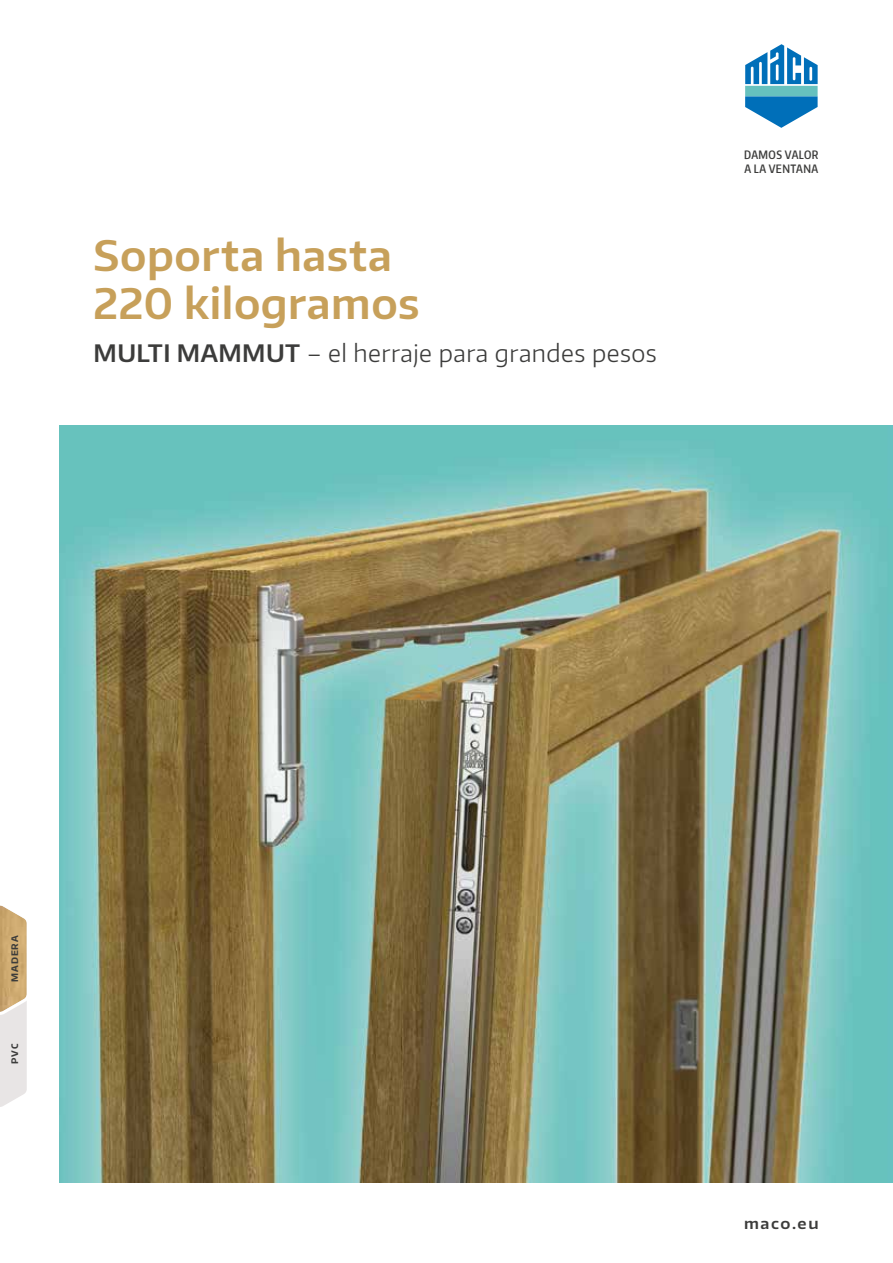
<style>
.page{position:relative;width:893px;height:1263px;background:#fff}
.page>*{position:absolute;margin:0;border:0;box-sizing:border-box;transform-origin:0 0}
.t1{font:600 42px/48px "Encode Sans Normal";letter-spacing:.015em;color:#c7a05a}
.t2{font:300 24px "Encode Sans Normal";letter-spacing:.02em;color:#3c3c3b}
.t3{font:600 15px "Encode Sans Wide";letter-spacing:.105em;color:#3c3c3b}
.t4{font:600 11.55px/13.6px "Encode Sans Compressed";letter-spacing:.04em;color:#3c3c3b}
.t5{font:700 9px "Encode Sans Normal";letter-spacing:.1em;color:#3c3c3b}
.s1{font-weight:600}
</style>
<div class="page">
<img style="left:60px;top:425px;width:833px;height:757px">
<svg style="left:0;top:905px;width:27px;height:202px"></svg>
<svg style="left:745px;top:44px;width:73px;height:84px"></svg>
<h1 class="t1" style="left:94px;top:230px;width:328px">Soporta hasta<br>220 kilogramos</h1>
<p class="t2" style="left:94px;top:337px;width:565px"><span class="s1">MULTI MAMMUT</span> – el herraje para grandes pesos</p>
<p class="t4" style="left:744px;top:148px;width:76px">DAMOS VALOR<br>A LA VENTANA</p>
<p class="t5" style="left:9px;top:981px;width:48px;rotate:-90deg">MADERA</p>
<p class="t5" style="left:9px;top:1064px;width:21px;rotate:-90deg">PVC</p>
<p class="t3" style="left:744px;top:1213px;width:76px">maco.eu</p>
</div>
